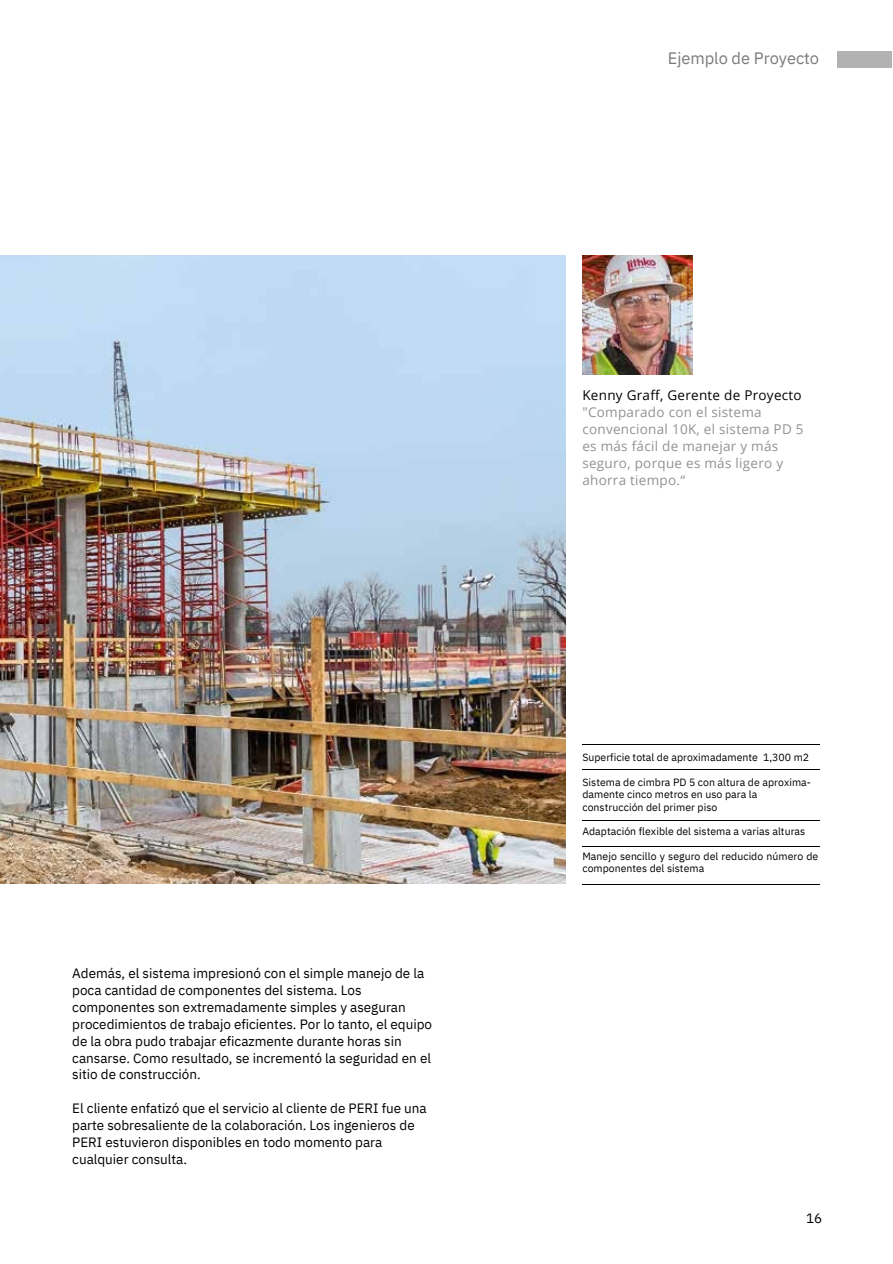
<style>
.page{position:relative;width:893px;height:1264px;background:#fff}
.page>*{position:absolute;margin:0;border:0;box-sizing:border-box;transform-origin:0 0}
.t1{font:16.5px "IBM Plex Sans";letter-spacing:-.005em;color:#7c7b7b}
.t2{font:13.5px/16.8px "IBM Plex Sans";color:#000}
.t3{font:13.5px/16.8px "Open Sans";letter-spacing:.02em;color:#929292}
.t4{font:10.5px/12.3px "IBM Plex Sans";letter-spacing:.005em;color:#000}
.s1{color:#000}
</style>
<div class="page">
<hr style="left:582px;top:744px;width:238px;height:1px;background:#000">
<hr style="left:582px;top:769px;width:238px;height:1px;background:#000">
<hr style="left:582px;top:820px;width:238px;height:1px;background:#000">
<hr style="left:582px;top:845px;width:238px;height:1px;background:#000">
<hr style="left:582px;top:884px;width:238px;height:1px;background:#000">
<div style="left:837px;top:51px;width:55px;height:17px;background:#b3b2b2"></div>
<img style="left:0;top:255px;width:565px;height:628px">
<img style="left:582px;top:255px;width:110px;height:119px">
<p class="t2" style="left:72px;top:964px;width:361px">Además, el sistema impresionó con el simple manejo de la poca cantidad de componentes del sistema. Los componentes son extremadamente simples y aseguran procedimientos de trabajo eficientes. Por lo tanto, el equipo de la obra pudo trabajar eficazmente durante horas sin cansarse. Como resultado, se incrementó la seguridad en el sitio de construcción.</p>
<p class="t2" style="left:72px;top:1099px;width:356px">El cliente enfatizó que el servicio al cliente de PERI fue una parte sobresaliente de la colaboración. Los ingenieros de PERI estuvieron disponibles en todo momento para cualquier consulta.</p>
<p class="t1" style="left:668px;top:47px;width:153px">Ejemplo de Proyecto</p>
<p class="t3" style="left:582px;top:386px;width:223px"><span class="s1">Kenny Graff, Gerente de Proyecto </span>"Comparado con el sistema convencional 10K, el sistema PD 5 es más fácil de manejar y más seguro, porque es más ligero y ahorra tiempo.“</p>
<p class="t4" style="left:582px;top:751px;width:228px">Superficie total de aproximadamente 1,300 m2</p>
<p class="t4" style="left:582px;top:775px;width:230px">Sistema de cimbra PD 5 con altura de aproxima&shy;damente cinco metros en uso para la construcción del primer piso</p>
<p class="t4" style="left:582px;top:825px;width:224px">Adaptación flexible del sistema a varias alturas</p>
<p class="t4" style="left:582px;top:850px;width:237px">Manejo sencillo y seguro del reducido número de componentes del sistema</p>
<p class="t2" style="left:806px;top:1208px;width:18px">16</p>
</div>
